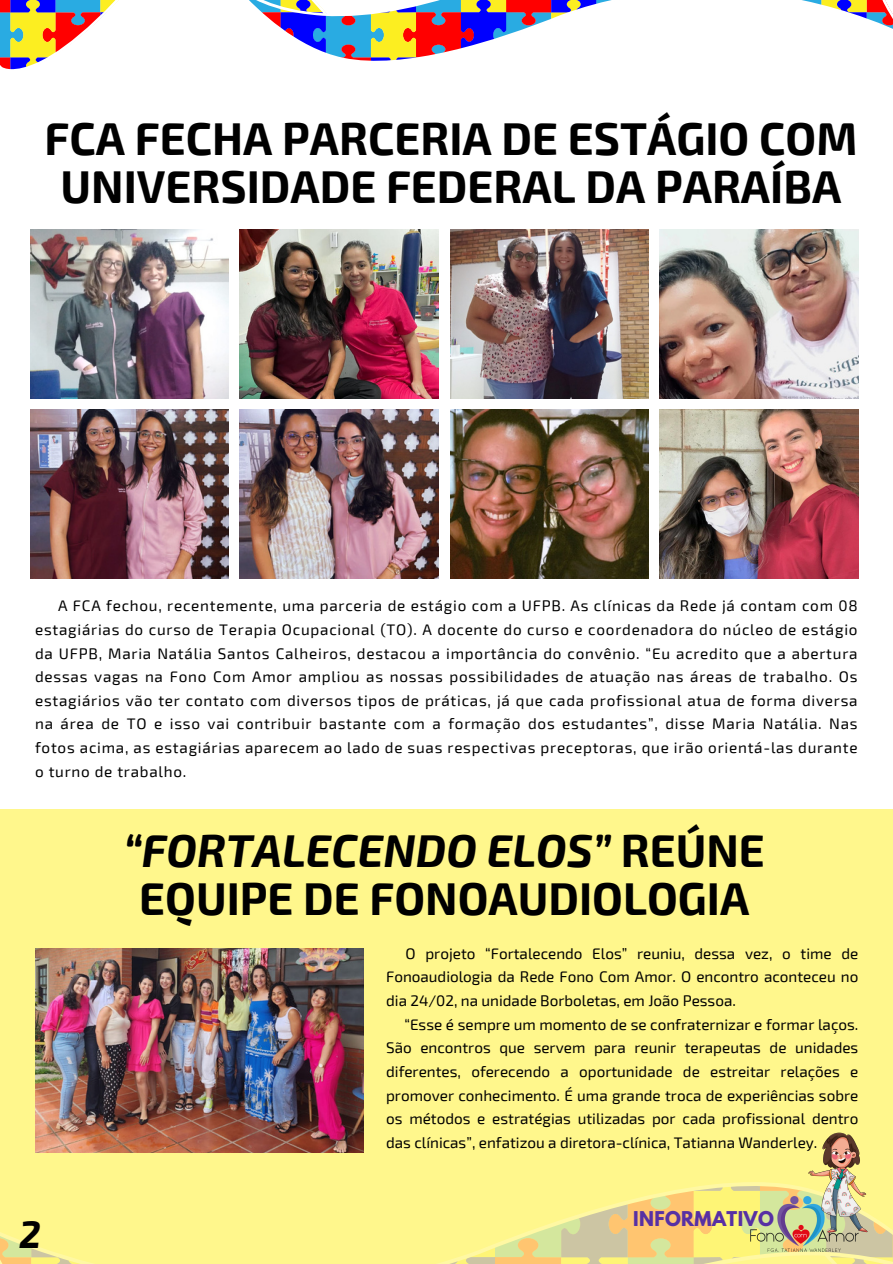
<style>
.page{position:relative;width:893px;height:1264px;background:#fff}
.page>*{position:absolute;margin:0;border:0;box-sizing:border-box;transform-origin:0 0}
.t1{font:700 45px/48.3px "Exo 2";color:#000;text-align:center}
.t2{font:italic 700 45px "Exo 2";color:#000}
.t3{font:italic 700 37.5px "Exo 2";color:#000}
.t4{font:700 18px "League Spartan";letter-spacing:.02em;color:#5730a4}
.t5{font:15.3px/23.7px "Exo 2";color:#000;text-align:justify}
.s1{font-style:normal}
</style>
<div class="page">
<img style="left:30px;top:229px;width:198px;height:169px">
<img style="left:239px;top:229px;width:199px;height:169px">
<img style="left:450px;top:229px;width:198px;height:169px">
<img style="left:659px;top:229px;width:199px;height:169px">
<img style="left:30px;top:409px;width:198px;height:169px">
<img style="left:239px;top:409px;width:199px;height:169px">
<img style="left:450px;top:409px;width:198px;height:169px">
<img style="left:659px;top:409px;width:199px;height:169px">
<svg style="left:0;top:0;width:892px;height:70px"></svg>
<div style="left:0;top:809px;width:892px;height:454px;background:#fff78c"></div>
<svg style="left:0;top:1182px;width:892px;height:81px"></svg>
<img style="left:745px;top:1182px;width:118px;height:81px">
<img style="left:790px;top:1132px;width:102px;height:102px">
<img style="left:35px;top:948px;width:329px;height:204px">
<p class="t1" style="left:45px;top:112px;width:814px">FCA FECHA PARCERIA DE ESTÁGIO COM<br>UNIVERSIDADE FEDERAL DA PARAÍBA</p>
<p class="t5" style="left:35px;top:593px;width:824px;text-indent:23px">A FCA fechou, recentemente, uma parceria de estágio com a UFPB. As clínicas da Rede já contam com 08 estagiárias do curso de Terapia Ocupacional (TO). A docente do curso e coordenadora do núcleo de estágio da UFPB, Maria Natália Santos Calheiros, destacou a importância do convênio. “Eu acredito que a abertura dessas vagas na Fono Com Amor ampliou as nossas possibilidades de atuação nas áreas de trabalho. Os estagiários vão ter contato com diversos tipos de práticas, já que cada profissional atua de forma diversa na área de TO e isso vai contribuir bastante com a formação dos estudantes”, disse Maria Natália. Nas fotos acima, as estagiárias aparecem ao lado de suas respectivas preceptoras, que irão orientá-las durante o turno de trabalho.</p>
<p class="t3" style="left:19px;top:1209px;width:23px">2</p>
<p class="t2" style="left:124px;top:821px;width:642px">“FORTALECENDO ELOS” <span class="s1">REÚNE</span></p>
<p class="t1" style="left:139px;top:872px;width:611px">EQUIPE DE FONOAUDIOLOGIA</p>
<p class="t5" style="left:386px;top:940px;width:473px;text-indent:19px">O projeto “Fortalecendo Elos” reuniu, dessa vez, o time de Fonoaudiologia da Rede Fono Com Amor. O encontro aconteceu no dia 24/02, na unidade Borboletas, em João Pessoa.</p>
<p class="t5" style="left:386px;top:1011px;width:473px;text-indent:18px">“Esse é sempre um momento de se confraternizar e formar laços.<br>São encontros que servem para reunir terapeutas de unidades diferentes, oferecendo a oportunidade de estreitar relações e promover conhecimento. É uma grande troca de experiências sobre os métodos e estratégias utilizadas por cada profissional dentro das clínicas”, enfatizou a diretora-clínica, Tatianna Wanderley.</p>
<p class="t4" style="left:633px;top:1209px;width:142px">INFORMATIVO</p>
</div>
